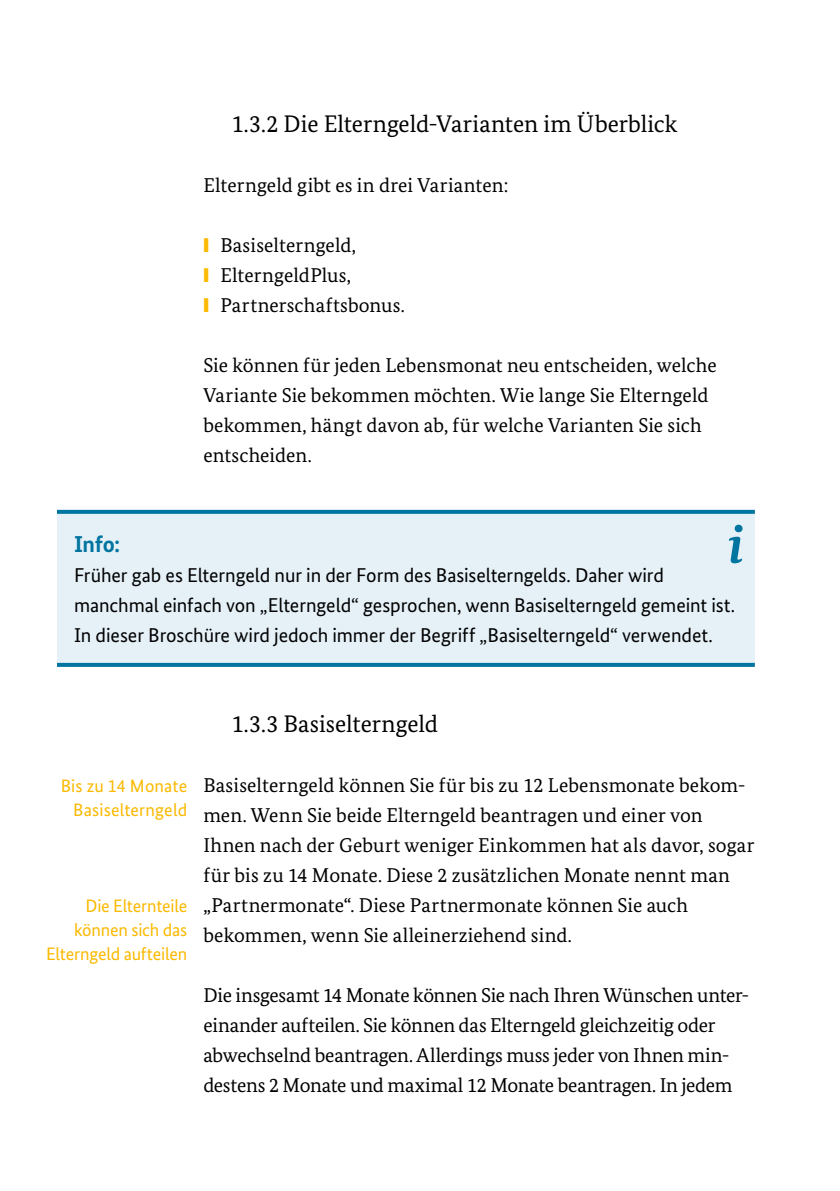
<style>
.page{position:relative;width:840px;height:1191px;background:#fff}
.page>*{position:absolute;margin:0;border:0;box-sizing:border-box;transform-origin:0 0}
.t1{font:24px "Bundes Serif";letter-spacing:-.005em;color:#000}
.t2{font:700 23px "Bundes Sans";color:#0075a0}
.t3{font:20px/30px "Bundes Serif";color:#000}
.t4{font:20px/30px "Bundes Sans";letter-spacing:-.005em;color:#000}
.t5{font:18px/24px "Bundes Sans";letter-spacing:-.01em;color:#fbb900;text-align:right}
.t6{font:18px/24px "Bundes Sans";letter-spacing:.01em;color:#fbb900;text-align:right}
.s1{color:#fbb900}
</style>
<div class="page">
<div style="left:57px;top:512px;width:697px;height:153px;background:#e5f0f7"></div>
<svg style="left:57px;top:510px;width:697px;height:4px;background:#0879a3"></svg>
<svg style="left:57px;top:663px;width:697px;height:4px;background:#0678a2"></svg>
<svg style="left:729px;top:525px;width:13px;height:38px"></svg>
<h3 class="t1" style="left:231px;top:109px;width:447px">1.3.2 Die Elterngeld-Varianten im Überblick</h3>
<p class="t3" style="left:203px;top:170px;width:306px">Elterngeld gibt es in drei Varianten:</p>
<p class="t3" style="left:203px;top:230px;width:154px"><span class="s1">❙</span> Basiselterngeld,</p>
<p class="t3" style="left:203px;top:260px;width:149px"><span class="s1">❙</span> ElterngeldPlus,</p>
<p class="t3" style="left:203px;top:290px;width:203px"><span class="s1">❙</span> Partnerschaftsbonus.</p>
<p class="t3" style="left:203px;top:350px;width:514px">Sie können für jeden Lebensmonat neu entscheiden, welche Variante Sie bekommen möchten. Wie lange Sie Elterngeld bekommen, hängt davon ab, für welche Varianten Sie sich entscheiden.</p>
<p class="t2" style="left:74px;top:530px;width:48px">Info:</p>
<p class="t4" style="left:74px;top:560px;width:662px">Früher gab es Elterngeld nur in der Form des Basiselterngelds. Daher wird manchmal einfach von „Elterngeld“ gesprochen, wenn Basiselterngeld gemeint ist.<br>In dieser Broschüre wird jedoch immer der Begriff „Basiselterngeld“ verwendet.</p>
<p class="t6" style="left:61px;top:774px;width:128px">Bis zu 14 Monate<br>Basiselterngeld</p>
<p class="t5" style="left:46px;top:894px;width:143px">Die Elternteile können sich das<br>Elterngeld aufteilen</p>
<h3 class="t1" style="left:231px;top:709px;width:208px">1.3.3 Basiselterngeld</h3>
<p class="t3" style="left:203px;top:770px;width:552px">Basiselterngeld können Sie für bis zu 12 Lebensmonate bekom&shy;men. Wenn Sie beide Elterngeld beantragen und einer von Ihnen nach der Geburt weniger Einkommen hat als davor, sogar für bis zu 14 Monate. Diese 2 zusätzlichen Monate nennt man „Partnermonate“. Diese Partnermonate können Sie auch bekommen, wenn Sie alleinerziehend sind.</p>
<p class="t3" style="left:203px;top:980px;width:547px">Die insgesamt 14 Monate können Sie nach Ihren Wünschen unter&shy;einander aufteilen. Sie können das Elterngeld gleichzeitig oder abwechselnd beantragen. Allerdings muss jeder von Ihnen min&shy;destens 2 Monate und maximal 12 Monate beantragen. In jedem</p>
</div>
